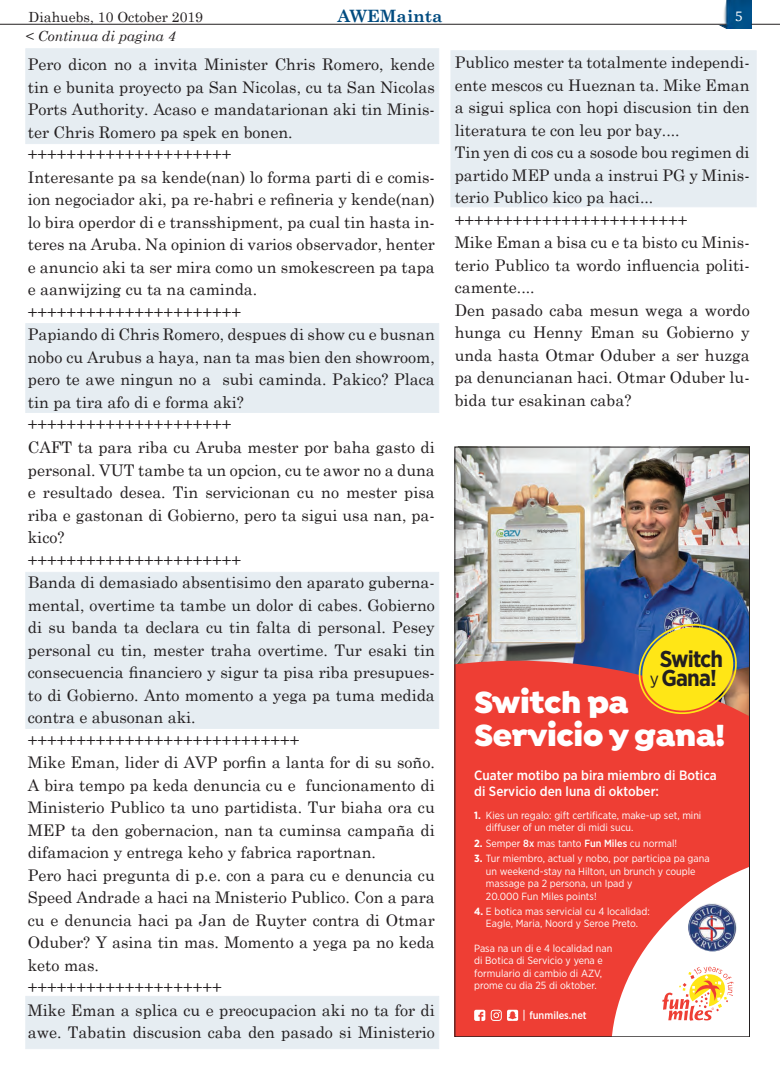
<style>
.page{position:relative;width:780px;height:1078px;background:#fff}
.page>*{position:absolute;margin:0;border:0;box-sizing:border-box;transform-origin:0 0}
.t1{font:900 32.6px/32.8px "Isidora";letter-spacing:-.01em;color:#fff}
.t2{font:700 23px/19.1px "Gotham Narrow";letter-spacing:-.04em;color:#231f20;text-align:center}
.Body_Text_14{font:700 17px "Century Schoolbook";color:#004b80}
.Body_Text_14-2{font:16px/22.5px "Century Schoolbook";color:#231f20;text-align:justify}
.Body_Text_14-3{font:14px "Century Schoolbook";color:#231f20}
.Body_Text_14-4{font:italic 14px "Century Schoolbook";color:#231f20}
.t3{font:14px "Charter ITCTT";color:#fff}
.t4{font:500 13.5px/16.2px "Gotham Narrow";color:#fff}
.t5{font:500 10.6px "Gotham Narrow";color:#fff}
.t6{font:10.4px/12.5px "Gotham Narrow";color:#fff}
.s1{font-weight:400;font-size:17.9px}
.s2{font-weight:700}
.s3{font-weight:500}
</style>
<div class="page">
<img style="left:718px;top:0;width:33px;height:28px">
<svg style="left:751px;top:24px;width:29px;height:1px"></svg>
<hr style="left:0;top:24px;width:726px;height:1px;background:#231f20">
<img style="left:456px;top:449px;width:291px;height:193px">
<div style="left:456px;top:642px;width:291px;height:392px;background:#ee3e34"></div>
<svg style="left:474px;top:1009px;width:50px;height:11px"></svg>
<img style="left:632px;top:616px;width:113px;height:105px">
<svg style="left:583px;top:853px;width:164px;height:181px"></svg>
<div style="left:25px;top:48px;width:414px;height:96px;background:#e6edf2"></div>
<div style="left:25px;top:323px;width:414px;height:90px;background:#e6edf2"></div>
<div style="left:25px;top:571px;width:414px;height:157px;background:#e6edf2"></div>
<div style="left:25px;top:995px;width:414px;height:53px;background:#e6edf2"></div>
<div style="left:450px;top:50px;width:306px;height:157px;background:#e6edf2"></div>
<p class="Body_Text_14-3" style="left:29px;top:5px;width:176px">Diahuebs, 10 October 2019</p>
<p class="Body_Text_14" style="left:337px;top:3px;width:107px">AWEMainta</p>
<p class="t3" style="left:735px;top:7px;width:9px">5</p>
<p class="Body_Text_14-4" style="left:25px;top:25px;width:152px">&lt; Continua di pagina 4</p>
<p class="Body_Text_14-2" style="left:28px;top:52px;width:408px">Pero dicon no a invita Minister Chris Romero, kende tin e bunita proyecto pa San Nicolas, cu ta San Nicolas Ports Authority. Acaso e mandatarionan aki tin Minis&shy;ter Chris Romero pa spek en bonen.</p>
<p class="Body_Text_14-2" style="left:28px;top:142px;width:205px">+++++++++++++++++++++</p>
<p class="Body_Text_14-2" style="left:28px;top:164px;width:408px">Interesante pa sa kende(nan) lo forma parti di e comis&shy;ion negociador aki, pa re-habri e refineria y kende(nan) lo bira operdor di e transshipment, pa cual tin hasta in&shy;teres na Aruba. Na opinion di varios observador, henter e anuncio aki ta ser mira como un smokescreen pa tapa e aanwijzing cu ta na caminda.</p>
<p class="Body_Text_14-2" style="left:28px;top:299px;width:215px">++++++++++++++++++++++</p>
<p class="Body_Text_14-2" style="left:28px;top:322px;width:408px">Papiando di Chris Romero, despues di show cu e busnan nobo cu Arubus a haya, nan ta mas bien den showroom, pero te awe ningun no a subi caminda. Pakico? Placa tin pa tira afo di e forma aki?</p>
<p class="Body_Text_14-2" style="left:28px;top:412px;width:205px">+++++++++++++++++++++</p>
<p class="Body_Text_14-2" style="left:28px;top:434px;width:408px">CAFT ta para riba cu Aruba mester por baha gasto di personal. VUT tambe ta un opcion, cu te awor no a duna e resultado desea. Tin servicionan cu no mester pisa riba e gastonan di Gobierno, pero ta sigui usa nan, pa&shy;kico?</p>
<p class="Body_Text_14-2" style="left:28px;top:547px;width:215px">++++++++++++++++++++++</p>
<p class="Body_Text_14-2" style="left:28px;top:569px;width:408px">Banda di demasiado absentisimo den aparato guberna&shy;mental, overtime ta tambe un dolor di cabes. Gobierno di su banda ta declara cu tin falta di personal. Pesey personal cu tin, mester traha overtime. Tur esaki tin consecuencia financiero y sigur ta pisa riba presupues&shy;to di Gobierno. Anto momento a yega pa tuma medida contra e abusonan aki.</p>
<p class="Body_Text_14-2" style="left:28px;top:727px;width:273px">++++++++++++++++++++++++++++</p>
<p class="Body_Text_14-2" style="left:28px;top:749px;width:408px">Mike Eman, lider di AVP porfin a lanta for di su soño.<br>A bira tempo pa keda denuncia cu e funcionamento di Ministerio Publico ta uno partidista. Tur biaha ora cu MEP ta den gobernacion, nan ta cuminsa campaña di difamacion y entrega keho y fabrica raportnan.</p>
<p class="Body_Text_14-2" style="left:28px;top:862px;width:408px">Pero haci pregunta di p.e. con a para cu e denuncia cu Speed Andrade a haci na Mnisterio Publico. Con a para cu e denuncia haci pa Jan de Ruyter contra di Otmar Oduber? Y asina tin mas. Momento a yega pa no keda keto mas.</p>
<p class="Body_Text_14-2" style="left:28px;top:974px;width:195px">++++++++++++++++++++</p>
<p class="Body_Text_14-2" style="left:28px;top:997px;width:408px">Mike Eman a splica cu e preocupacion aki no ta for di awe. Tabatin discusion caba den pasado si Ministerio</p>
<p class="Body_Text_14-2" style="left:454px;top:50px;width:296px">Publico mester ta totalmente independi&shy;ente mescos cu Hueznan ta. Mike Eman a sigui splica con hopi discusion tin den literatura te con leu por bay....</p>
<p class="Body_Text_14-2" style="left:454px;top:140px;width:296px">Tin yen di cos cu a sosode bou regimen di partido MEP unda a instrui PG y Minis&shy;terio Publico kico pa haci...</p>
<p class="Body_Text_14-2" style="left:454px;top:207px;width:234px">++++++++++++++++++++++++</p>
<p class="Body_Text_14-2" style="left:454px;top:230px;width:296px">Mike Eman a bisa cu e ta bisto cu Minis&shy;terio Publico ta wordo influencia politi&shy;camente....</p>
<p class="Body_Text_14-2" style="left:454px;top:297px;width:296px">Den pasado caba mesun wega a wordo hunga cu Henny Eman su Gobierno y unda hasta Otmar Oduber a ser huzga pa denuncianan haci. Otmar Oduber lu&shy;bida tur esakinan caba?</p>
<p class="t2" style="left:649px;top:648px;width:75px">Switch <span class="s1">y</span> Gana!</p>
<p class="t1" style="left:474px;top:686px;width:252px">Switch pa<br>Servicio y gana!</p>
<p class="t4" style="left:474px;top:766px;width:244px">Cuater motibo pa bira miembro di Botica di Servicio den luna di oktober:</p>
<p class="t6" style="left:486px;top:808px;width:217px;text-indent:-12px"><span class="s2">1.</span> Kies un regalo: gift certificate, make-up set, mini diffuser of un meter di midi sucu.</p>
<p class="t6" style="left:474px;top:836px;width:204px"><span class="s2">2.</span> Semper <span class="s3">8x</span> mas tanto <span class="s3">Fun Miles</span> cu normal!</p>
<p class="t6" style="left:486px;top:851px;width:225px;text-indent:-12px"><span class="s2">3.</span> Tur miembro, actual y nobo, por participa pa gana un weekend-stay na Hilton, un brunch y couple massage pa 2 persona, un Ipad y<br>20.000 Fun Miles points!</p>
<p class="t6" style="left:474px;top:904px;width:177px;text-align:center"><span class="s2">4.</span> E botica mas servicial cu 4 localidad:<br>Eagle, Maria, Noord y Seroe Preto.</p>
<p class="t6" style="left:474px;top:941px;width:140px">Pasa na un di e 4 localidad nan di Botica di Servicio y yena e formulario di cambio di AZV, prome cu dia 25 di oktober.</p>
<p class="t5" style="left:529px;top:1008px;width:59px">funmiles.net</p>
</div>
